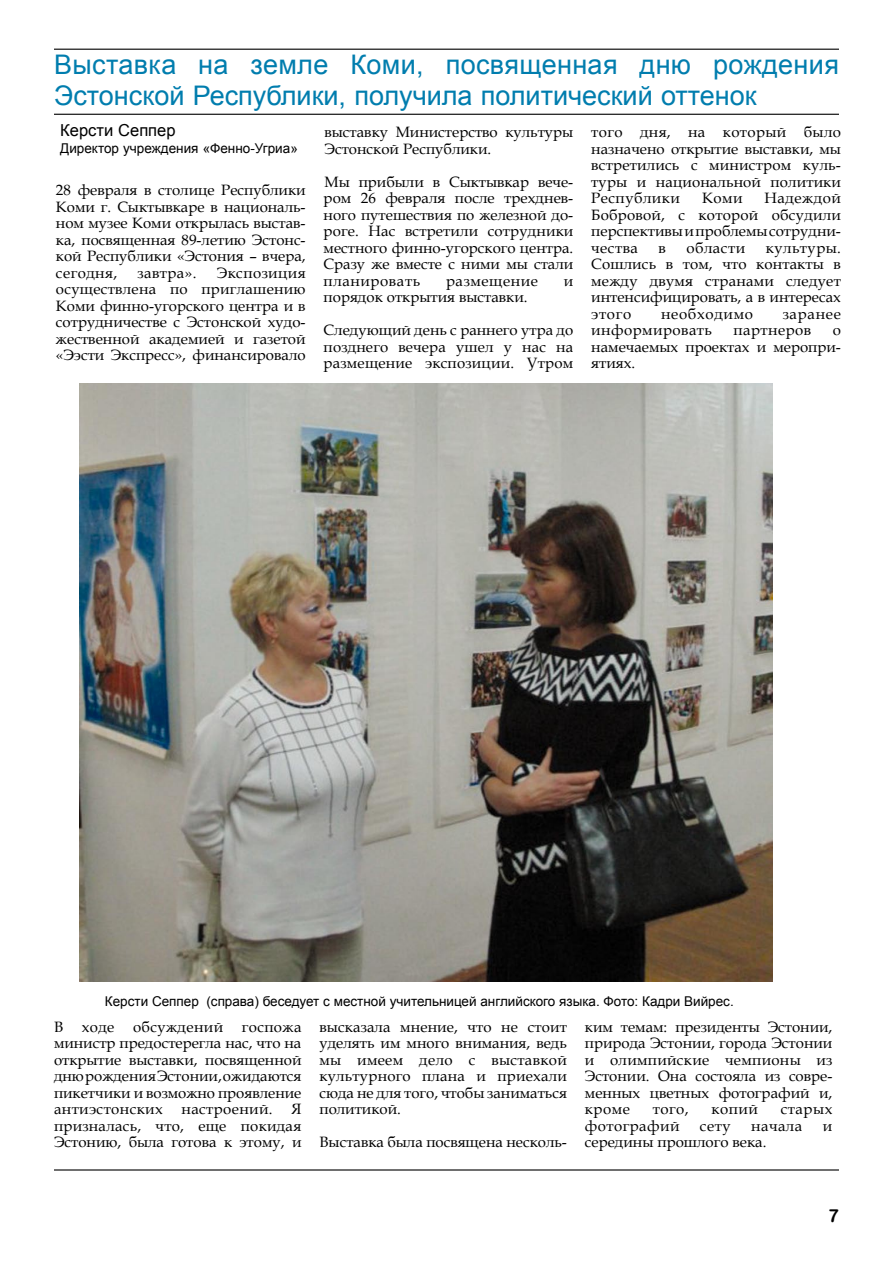
<style>
.page{position:relative;width:893px;height:1263px;background:#fff}
.page>*{position:absolute;margin:0;border:0;box-sizing:border-box;transform-origin:0 0}
.t1{font:27px/31.5px "Arial";color:#007dae}
.t2{font:18px "Arial Rounded MT Bold";color:#000}
.t3{font:16.5px "Arial";color:#000}
.t4{font:15px/16.5px "Book Antiqua";color:#000;text-align:justify}
.t5{font:15px "Book Antiqua";letter-spacing:.03em;color:#000}
.t6{font:15px "Book Antiqua";letter-spacing:.045em;color:#000}
.t7{font:15px "Book Antiqua";letter-spacing:.04em;color:#000}
.t8{font:13.5px "Arial";color:#000}
</style>
<div class="page">
<hr style="left:54px;top:1169px;width:785px;height:1px;background:#000">
<img style="left:79px;top:384px;width:694px;height:597px">
<hr style="left:54px;top:114px;width:785px;height:1px;background:#000">
<hr style="left:54px;top:49px;width:785px;height:1px;background:#000">
<h1 class="t1" style="left:54px;top:49px;width:786px">Выставка на земле Коми, посвященная дню рождения<br>Эстонской Республики, получила политический оттенок</h1>
<p class="t3" style="left:60px;top:119px;width:117px">Керсти Сеппер</p>
<p class="t8" style="left:60px;top:139px;width:239px">Директор учреждения «Фенно-Угриа»</p>
<p class="t4" style="left:56px;top:182px;width:251px">28 февраля в столице Республики Коми г. Сыктывкаре в националь&shy;ном музее Коми открылась выстав&shy;ка, посвященная 89-летию Эстонс&shy;кой Республики «Эстония – вчера, сегодня,</p>
<p class="t4" style="left:56px;top:264px;width:251px;text-indent:161px">Экспозиция осуществлена по приглашению Коми финно-угорского центра и в сотрудничестве с Эстонской худо&shy;жественной академией и газетой «Ээсти Экспресс», финансировало</p>
<p class="t4" style="left:138px;top:264px;width:61px">завтра».</p>
<p class="t4" style="left:325px;top:124px;width:250px">выставку Министерство культуры<br>Эстонской Республики.</p>
<p class="t4" style="left:324px;top:173px;width:251px">Мы прибыли в Сыктывкар вече&shy;ром 26 февраля после трехднев&shy;ного путешествия по железной до&shy;роге. Нас встретили сотрудники местного финно-угорского центра.<br>Сразу же вместе с ними мы стали планировать</p>
<p class="t7" style="left:446px;top:270px;width:94px">размещение</p>
<p class="t4" style="left:564px;top:272px;width:11px">и</p>
<p class="t4" style="left:324px;top:289px;width:205px">порядок открытия выставки.</p>
<p class="t4" style="left:324px;top:322px;width:251px">Следующий день с раннего утра до позднего вечера ушел у нас на размещение экспозиции. Утром</p>
<p class="t4" style="left:591px;top:124px;width:251px">того дня, на который было назначено открытие выставки, мы встретились с министром куль&shy;туры и национальной политики Республики</p>
<p class="t4" style="left:591px;top:190px;width:251px;text-indent:173px">Надеждой Бобровой, с которой обсудили перспективы и проблемы сотрудни&shy;чества</p>
<p class="t4" style="left:702px;top:190px;width:42px">Коми</p>
<p class="t4" style="left:659px;top:239px;width:9px">в</p>
<p class="t5" style="left:687px;top:237px;width:60px">области</p>
<p class="t4" style="left:591px;top:239px;width:251px;text-indent:174px">культуры.<br>Сошлись в том, что контакты в между двумя странами следует интенсифицировать, а в интересах этого</p>
<p class="t6" style="left:661px;top:303px;width:93px">необходимо</p>
<p class="t6" style="left:783px;top:303px;width:60px">заранее</p>
<p class="t5" style="left:591px;top:320px;width:122px">информировать</p>
<p class="t5" style="left:733px;top:320px;width:79px">партнеров</p>
<p class="t4" style="left:591px;top:322px;width:251px;text-indent:241px">о намечаемых проектах и меропри&shy;ятиях.</p>
<p class="t8" style="left:105px;top:992px;width:630px">Керсти Сеппер (справа) беседует с местной учительницей английского языка. Фото: Кадри Вийрес.</p>
<p class="t4" style="left:54px;top:1018px;width:249px">В ходе обсуждений госпожа министр предостерегла нас, что на открытие выставки, посвященной дню рождения Эстонии, ожидаются пикетчики и возможно проявление антиэстонских настроений. Я призналась, что, еще покидая Эстонию, была готова к этому, и</p>
<p class="t4" style="left:319px;top:1018px;width:249px">высказала мнение, что не стоит уделять им много внимания, ведь мы имеем дело с выставкой культурного плана и приехали сюда не для того, чтобы заниматься политикой.</p>
<p class="t4" style="left:585px;top:1018px;width:249px">ким темам: президенты Эстонии, природа Эстонии, города Эстонии и олимпийские чемпионы из Эстонии. Она состояла из совре&shy;менных цветных фотографий и, кроме</p>
<p class="t4" style="left:653px;top:1100px;width:37px">того,</p>
<p class="t4" style="left:711px;top:1100px;width:48px">копий</p>
<p class="t4" style="left:781px;top:1100px;width:53px">старых</p>
<p class="t5" style="left:585px;top:1115px;width:96px">фотографий</p>
<p class="t4" style="left:700px;top:1117px;width:32px">сету</p>
<p class="t4" style="left:751px;top:1117px;width:53px">начала</p>
<p class="t4" style="left:823px;top:1117px;width:11px">и</p>
<p class="t4" style="left:585px;top:1133px;width:183px">середины прошлого века.</p>
<p class="t4" style="left:319px;top:1133px;width:249px">Выставка была посвящена несколь-</p>
<p class="t2" style="left:828px;top:1205px;width:12px">7</p>
</div>
